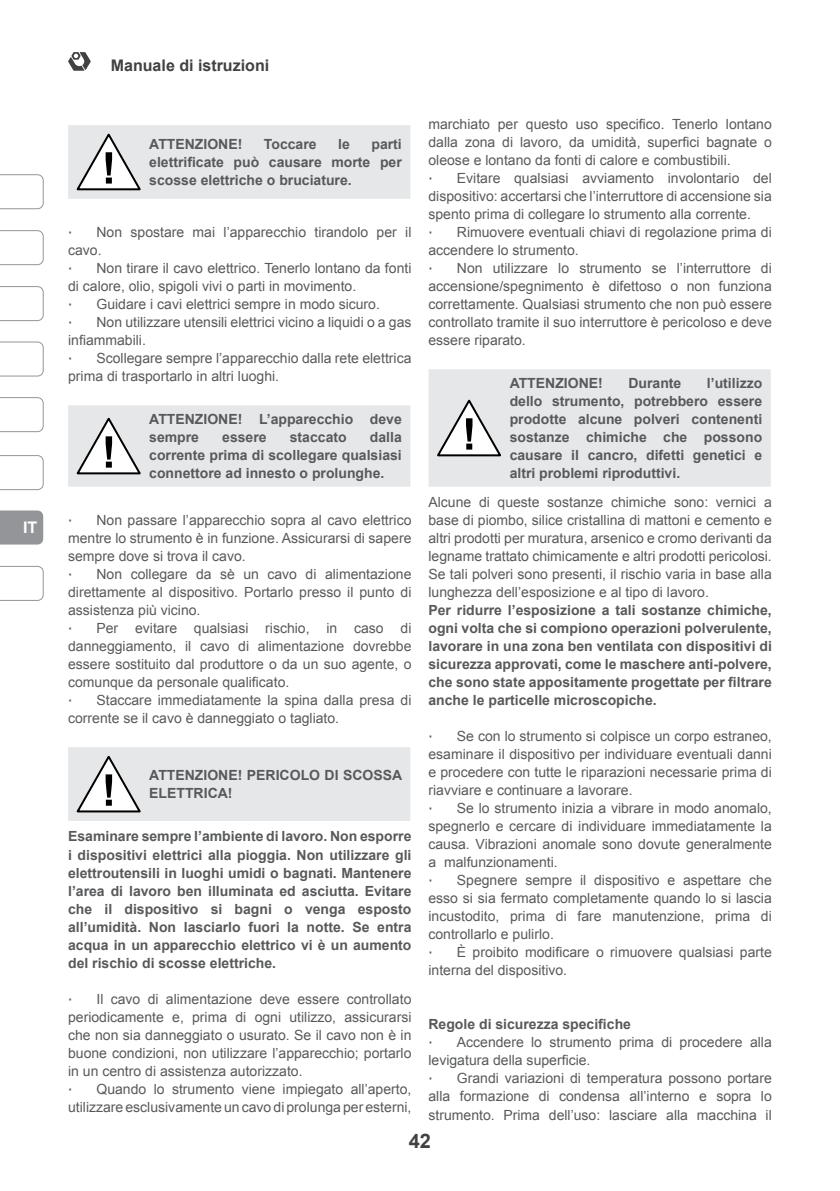
<style>
.page{position:relative;width:840px;height:1191px;background:#fff}
.page>*{position:absolute;margin:0;border:0;box-sizing:border-box;transform-origin:0 0}
.t1{font:700 20px "Arial";color:#414042}
.t2{font:700 16px "Arial";color:#414042}
.t3{font:700 16px "Arial";color:#fff}
.t4{font:14px/18px "Arial";color:#58595b;text-align:justify}
.t5{font:700 14px/18px "Arial";color:#58595b;text-align:justify}
.t6{font:14px "Tahoma";color:#58595b}
</style>
<div class="page">
<svg style="left:68px;top:52px;width:23px;height:19px"></svg>
<svg style="left:0;top:174px;width:44px;height:35px"></svg>
<svg style="left:0;top:286px;width:44px;height:35px"></svg>
<svg style="left:0;top:230px;width:44px;height:35px"></svg>
<svg style="left:0;top:341px;width:44px;height:35px"></svg>
<svg style="left:0;top:397px;width:44px;height:35px"></svg>
<svg style="left:0;top:455px;width:44px;height:35px"></svg>
<svg style="left:0;top:510px;width:43px;height:34px"></svg>
<svg style="left:0;top:566px;width:44px;height:35px"></svg>
<svg style="left:68px;top:125px;width:342px;height:74px"></svg>
<svg style="left:68px;top:405px;width:342px;height:81px"></svg>
<svg style="left:68px;top:747px;width:342px;height:74px"></svg>
<div style="left:428px;top:369px;width:342px;height:117px;background:#e6e7e8"></div>
<p class="t3" style="left:23px;top:517px;width:16px">IT</p>
<p class="t2" style="left:111px;top:55px;width:160px">Manuale di istruzioni</p>
<p class="t5" style="left:149px;top:135px;width:95px">ATTENZIONE!</p>
<p class="t5" style="left:264px;top:135px;width:54px">Toccare</p>
<p class="t5" style="left:338px;top:135px;width:13px">le</p>
<p class="t5" style="left:149px;top:135px;width:254px;text-indent:222px">parti elettrificate può causare morte per scosse elettriche o bruciature.</p>
<p class="t4" style="left:68px;top:223px;width:344px;text-indent:28px">Non spostare mai l’apparecchio tirandolo per il cavo.</p>
<p class="t6" style="left:68px;top:259px;width:6px">∙</p>
<p class="t6" style="left:68px;top:223px;width:6px">∙</p>
<p class="t4" style="left:68px;top:260px;width:344px;text-indent:28px">Non tirare il cavo elettrico. Tenerlo lontano da fonti di calore, olio, spigoli vivi o parti in movimento.</p>
<p class="t6" style="left:68px;top:295px;width:6px">∙</p>
<p class="t4" style="left:96px;top:296px;width:285px">Guidare i cavi elettrici sempre in modo sicuro.</p>
<p class="t6" style="left:68px;top:313px;width:6px">∙</p>
<p class="t4" style="left:68px;top:314px;width:344px;text-indent:28px">Non utilizzare utensili elettrici vicino a liquidi o a gas infiammabili.</p>
<p class="t6" style="left:68px;top:349px;width:6px">∙</p>
<p class="t4" style="left:68px;top:350px;width:344px;text-indent:28px">Scollegare sempre l’apparecchio dalla rete elettrica prima di trasportarlo in altri luoghi.</p>
<p class="t5" style="left:149px;top:410px;width:254px">ATTENZIONE! L’apparecchio deve sempre</p>
<p class="t5" style="left:149px;top:428px;width:254px;text-indent:220px">dalla corrente prima di scollegare qualsiasi connettore ad innesto o prolunghe.</p>
<p class="t5" style="left:222px;top:428px;width:46px">essere</p>
<p class="t5" style="left:290px;top:428px;width:58px">staccato</p>
<p class="t4" style="left:68px;top:511px;width:344px;text-indent:28px">Non passare l’apparecchio sopra al cavo elettrico mentre lo strumento è in funzione. Assicurarsi di sapere sempre dove si trova il cavo.</p>
<p class="t6" style="left:68px;top:565px;width:6px">∙</p>
<p class="t6" style="left:68px;top:510px;width:6px">∙</p>
<p class="t4" style="left:68px;top:565px;width:344px;text-indent:28px">Non collegare da sè un cavo di alimentazione direttamente al dispositivo. Portarlo presso il punto di assistenza più vicino.</p>
<p class="t6" style="left:68px;top:619px;width:6px">∙</p>
<p class="t4" style="left:68px;top:619px;width:344px;text-indent:28px">Per evitare qualsiasi rischio, in caso di danneggiamento, il cavo di alimentazione dovrebbe essere sostituito dal produttore o da un suo agente, o comunque da personale qualificato.</p>
<p class="t6" style="left:68px;top:691px;width:6px">∙</p>
<p class="t4" style="left:68px;top:691px;width:344px;text-indent:28px">Staccare immediatamente la spina dalla presa di corrente se il cavo è danneggiato o tagliato.</p>
<p class="t5" style="left:149px;top:766px;width:254px">ATTENZIONE! PERICOLO DI SCOSSA<br>ELETTRICA!</p>
<p class="t5" style="left:68px;top:828px;width:344px">Esaminare sempre l’ambiente di lavoro. Non esporre i dispositivi elettrici alla pioggia. Non utilizzare gli elettroutensili in luoghi umidi o bagnati. Mantenere l’area di lavoro ben illuminata ed asciutta. Evitare che il dispositivo si bagni o venga esposto all’umidità. Non lasciarlo fuori la notte. Se entra acqua in un apparecchio elettrico vi è un aumento del rischio di scosse elettriche.</p>
<p class="t6" style="left:68px;top:989px;width:6px">∙</p>
<p class="t4" style="left:68px;top:989px;width:344px;text-indent:28px">Il cavo di alimentazione deve essere controllato periodicamente e, prima di ogni utilizzo, assicurarsi che non sia danneggiato o usurato. Se il cavo non è in buone condizioni, non utilizzare l’apparecchio; portarlo in un centro di assistenza autorizzato.</p>
<p class="t6" style="left:68px;top:1079px;width:6px">∙</p>
<p class="t4" style="left:68px;top:1079px;width:344px;text-align:right">Quando lo strumento viene impiegato all’aperto, utilizzare esclusivamente un cavo di prolunga per esterni,</p>
<p class="t4" style="left:428px;top:116px;width:344px">marchiato per questo uso specifico. Tenerlo lontano dalla zona di lavoro, da umidità, superfici bagnate o oleose e lontano da fonti di calore e combustibili.</p>
<p class="t6" style="left:428px;top:169px;width:6px">∙</p>
<p class="t4" style="left:428px;top:170px;width:344px;text-indent:28px">Evitare qualsiasi avviamento involontario del dispositivo: accertarsi che l’interruttore di accensione sia spento prima di collegare lo strumento alla corrente.</p>
<p class="t6" style="left:428px;top:223px;width:6px">∙</p>
<p class="t4" style="left:428px;top:224px;width:344px;text-indent:28px">Rimuovere eventuali chiavi di regolazione prima di accendere lo strumento.</p>
<p class="t6" style="left:428px;top:259px;width:6px">∙</p>
<p class="t4" style="left:428px;top:260px;width:344px;text-indent:28px">Non utilizzare lo strumento se l’interruttore di accensione/spegnimento è difettoso o non funziona correttamente. Qualsiasi strumento che non può essere controllato tramite il suo interruttore è pericoloso e deve essere riparato.</p>
<p class="t5" style="left:509px;top:374px;width:95px">ATTENZIONE!</p>
<p class="t5" style="left:628px;top:374px;width:54px">Durante</p>
<p class="t5" style="left:509px;top:374px;width:254px;text-indent:197px">l’utilizzo dello strumento, potrebbero essere prodotte alcune polveri contenenti sostanze chimiche che possono causare il cancro, difetti genetici e altri problemi riproduttivi.</p>
<p class="t4" style="left:428px;top:493px;width:344px">Alcune di queste sostanze chimiche sono: vernici a base di piombo, silice cristallina di mattoni e cemento e altri prodotti per muratura, arsenico e cromo derivanti da legname trattato chimicamente e altri prodotti pericolosi.<br>Se tali polveri sono presenti, il rischio varia in base alla lunghezza dell’esposizione e al tipo di lavoro.</p>
<p class="t5" style="left:428px;top:602px;width:345px">Per ridurre l’esposizione a tali sostanze chimiche, ogni volta che si compiono operazioni polverulente, lavorare in una zona ben ventilata con dispositivi di sicurezza approvati, come le maschere anti-polvere, che sono state appositamente progettate per filtrare anche le particelle microscopiche.</p>
<p class="t6" style="left:428px;top:727px;width:6px">∙</p>
<p class="t4" style="left:428px;top:727px;width:344px;text-indent:28px">Se con lo strumento si colpisce un corpo estraneo, esaminare il dispositivo per individuare eventuali danni e procedere con tutte le riparazioni necessarie prima di riavviare e continuare a lavorare.</p>
<p class="t6" style="left:428px;top:799px;width:6px">∙</p>
<p class="t4" style="left:428px;top:799px;width:344px;text-indent:28px">Se lo strumento inizia a vibrare in modo anomalo, spegnerlo e cercare di individuare immediatamente la causa. Vibrazioni anomale sono dovute generalmente a malfunzionamenti.</p>
<p class="t6" style="left:428px;top:871px;width:6px">∙</p>
<p class="t4" style="left:428px;top:871px;width:344px;text-indent:28px">Spegnere sempre il dispositivo e aspettare che esso si sia fermato completamente quando lo si lascia incustodito, prima di fare manutenzione, prima di controllarlo e pulirlo.</p>
<p class="t6" style="left:428px;top:943px;width:6px">∙</p>
<p class="t4" style="left:428px;top:943px;width:344px;text-indent:28px">È proibito modificare o rimuovere qualsiasi parte interna del dispositivo.</p>
<p class="t5" style="left:428px;top:1016px;width:204px">Regole di sicurezza specifiche</p>
<p class="t6" style="left:428px;top:1033px;width:6px">∙</p>
<p class="t4" style="left:428px;top:1033px;width:344px;text-indent:28px">Accendere lo strumento prima di procedere alla levigatura della superficie.</p>
<p class="t6" style="left:428px;top:1069px;width:6px">∙</p>
<p class="t4" style="left:428px;top:1069px;width:344px;text-indent:28px">Grandi variazioni di temperatura possono portare alla formazione di condensa all’interno e sopra lo strumento. Prima dell’uso: lasciare alla macchina il</p>
<h1 class="t1" style="left:408px;top:1128px;width:24px">42</h1>
</div>
